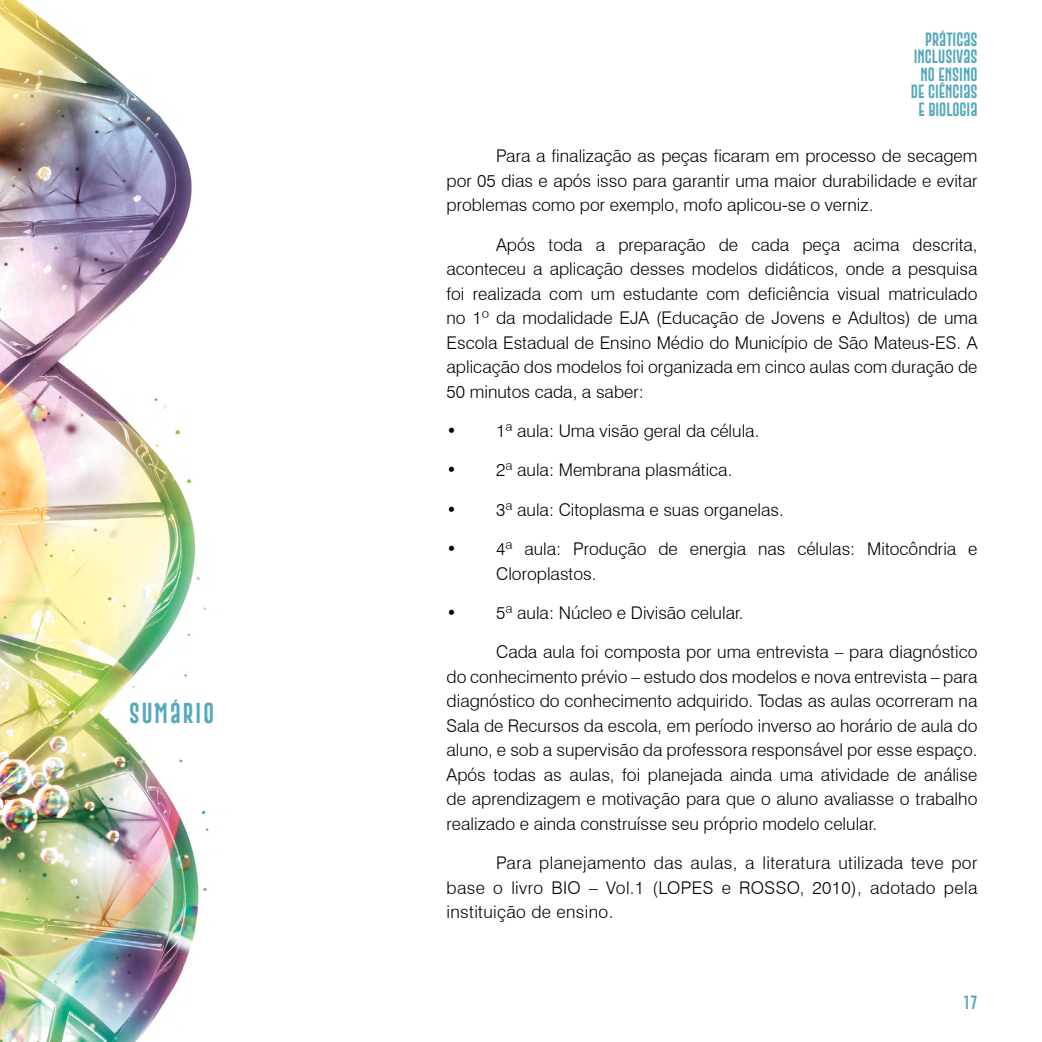
<style>
.page{position:relative;width:1042px;height:1042px;background:#fff}
.page>*{position:absolute;margin:0;border:0;box-sizing:border-box;transform-origin:0 0}
.t1{font:21px "Gobold Extra 2";letter-spacing:.1em;color:#56a8bc}
.t2{font:300 17.5px/24.5px "Swiss 721 BT";color:#000;text-align:justify}
.t3{font:14px/17.5px "Gobold Extra 2";color:#56a8bc;text-align:right}
</style>
<div class="page">
<img style="left:0;top:0;width:209px;height:1041px">
<p class="t1" style="left:129px;top:700px;width:86px">SUMÁRIO</p>
<p class="t3" style="left:911px;top:31px;width:68px">PRÁTICAS<br>INCLUSIVAS<br>NO ENSINO<br>DE CIÊNCIAS<br>E BIOLOGIA</p>
<p class="t2" style="left:446px;top:144px;width:532px;text-indent:50px">Para a finalização as peças ficaram em processo de secagem por 05 dias e após isso para garantir uma maior durabilidade e evitar problemas como por exemplo, mofo aplicou-se o verniz.</p>
<p class="t2" style="left:446px;top:232px;width:532px;text-indent:50px">Após toda a preparação de cada peça acima descrita, aconteceu a aplicação desses modelos didáticos, onde a pesquisa foi realizada com um estudante com deficiência visual matriculado no 1º da modalidade EJA (Educação de Jovens e Adultos) de uma Escola Estadual de Ensino Médio do Município de São Mateus-ES. A aplicação dos modelos foi organizada em cinco aulas com duração de 50 minutos cada, a saber:</p>
<p class="t2" style="left:446px;top:418px;width:314px">• 1ª aula: Uma visão geral da célula.</p>
<p class="t2" style="left:446px;top:458px;width:287px">• 2ª aula: Membrana plasmática.</p>
<p class="t2" style="left:446px;top:497px;width:339px">• 3ª aula: Citoplasma e suas organelas.</p>
<p class="t2" style="left:496px;top:536px;width:483px;text-indent:-50px">• 4ª aula: Produção de energia nas células: Mitocôndria e<br>Cloroplastos.</p>
<p class="t2" style="left:446px;top:600px;width:298px">• 5ª aula: Núcleo e Divisão celular.</p>
<p class="t2" style="left:446px;top:640px;width:532px;text-indent:50px">Cada aula foi composta por uma entrevista – para diagnóstico do conhecimento prévio – estudo dos modelos e nova entrevista – para diagnóstico do conhecimento adquirido. Todas as aulas ocorreram na Sala de Recursos da escola, em período inverso ao horário de aula do aluno, e sob a supervisão da professora responsável por esse espaço.<br>Após todas as aulas, foi planejada ainda uma atividade de análise de aprendizagem e motivação para que o aluno avaliasse o trabalho realizado e ainda construísse seu próprio modelo celular.</p>
<p class="t2" style="left:446px;top:851px;width:532px;text-indent:50px">Para planejamento das aulas, a literatura utilizada teve por base o livro BIO – Vol.1 (LOPES e ROSSO, 2010), adotado pela instituição de ensino.</p>
<p class="t3" style="left:963px;top:993px;width:16px">17</p>
</div>
